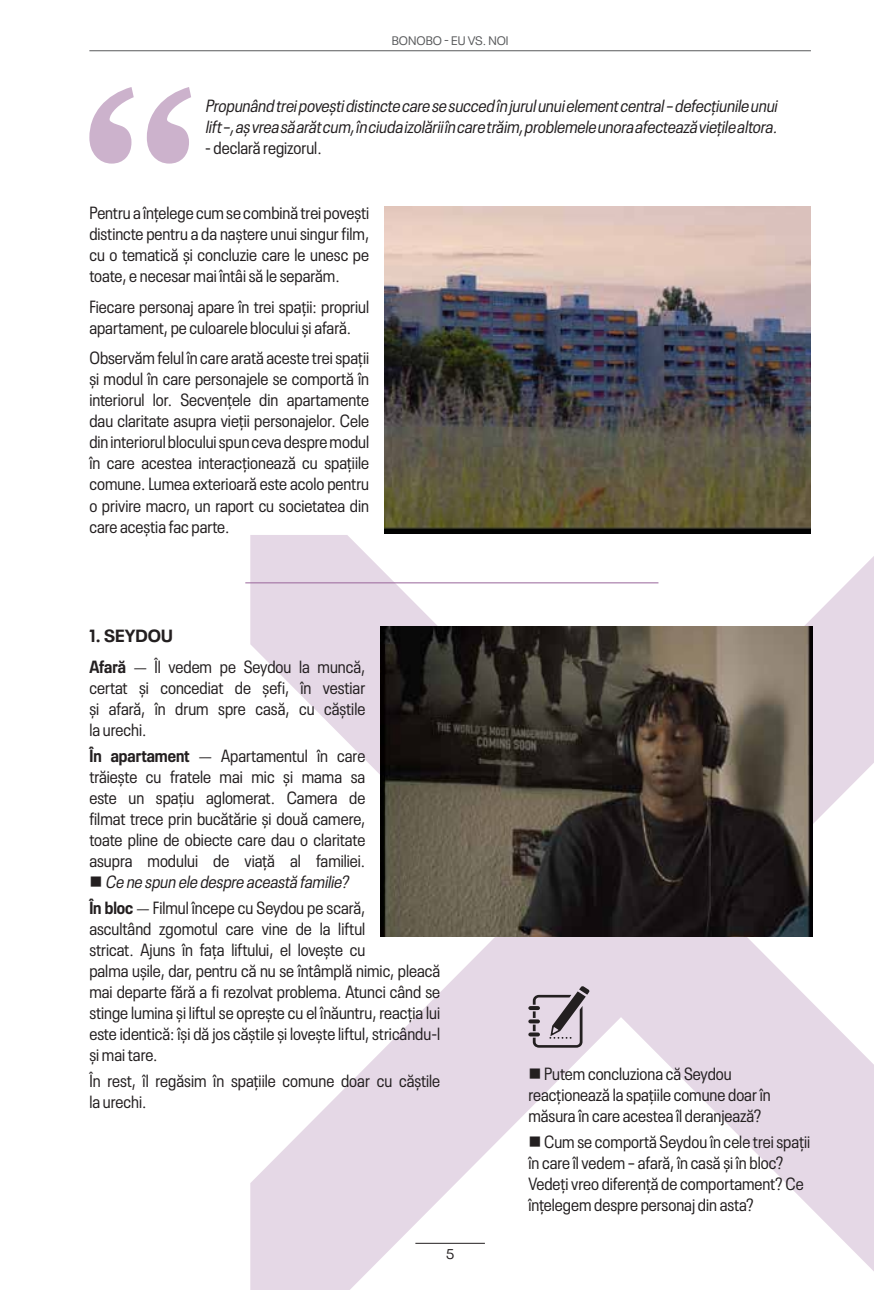
<style>
.page{position:relative;width:874px;height:1290px;background:#fff}
.page>*{position:absolute;margin:0;border:0;box-sizing:border-box;transform-origin:0 0}
.t1{font:condensed 17.5px/21px "Neue Plak";color:#231f20}
.t2{font:italic condensed 17.5px/21px "Neue Plak";color:#231f20}
.t3{font:14px "Neue Plak";color:#231f20}
.t4{font:12.25px "Neue Plak";color:#58595b}
.s1{font-weight:700;font-stretch:normal}
.s2{font-weight:700}
.s3{font-family:"Chaparral Pro";font-stretch:normal}
.s4{font-weight:700;font-style:normal}
.s5{font-family:"Chaparral Pro";font-style:normal;font-stretch:normal}
.s6{font-style:normal}
</style>
<div class="page">
<hr style="left:89px;top:50px;width:721px;height:1px;background:#58595b">
<svg style="left:250px;top:535px;width:623px;height:755px"></svg>
<svg style="left:89px;top:87px;width:102px;height:77px"></svg>
<img style="left:384px;top:207px;width:426px;height:326px">
<img style="left:380px;top:626px;width:432px;height:310px">
<hr style="left:245px;top:582px;width:413px;height:1px;background:#99659a">
<svg style="left:528px;top:986px;width:61px;height:62px;background:#b0a6b0"></svg>
<p class="t4" style="left:391px;top:32px;width:118px">BONOBO - EU VS. NOI</p>
<p class="t2" style="left:205px;top:94px;width:577px">Propunând treipoveștidistincte care se succed în jurulunuielementcentral–defecțiunile unui lift–,așvrea să arătcum,în ciuda izolăriiîn care trăim,problemele unora afectează viețile altora.</p>
<p class="t1" style="left:205px;top:136px;width:118px">- declară regizorul.</p>
<p class="t1" style="left:89px;top:200px;width:281px;text-align:justify">Pentru a înțelege cum se combină trei povești distincte pentru a da naștere unui singur film, cu o tematică și concluzie care le unesc pe toate, e necesar mai întâi să le separăm.</p>
<p class="t1" style="left:89px;top:294px;width:281px">Fiecare personaj apare în trei spații: propriul apartament, pe culoarele blocului și afară.</p>
<p class="t1" style="left:89px;top:346px;width:281px;text-align:justify">Observăm felul în care arată aceste trei spații și modul în care personajele se comportă în interiorul lor. Secvențele din apartamente dau claritate asupra vieții personajelor. Cele din interiorul blocului spun ceva despre modul în care acestea interacționează cu spațiile comune. Lumea exterioară este acolo pentru o privire macro, un raport cu societatea din care aceștia fac parte.</p>
<p class="t1" style="left:89px;top:619px;width:277px;line-height:31px"><span class="s1">1. SEYDOU<br></span><span class="s2">Afară</span> <span class="s3">-</span> Îl vedem pe Seydou la muncă,</p>
<p class="t1" style="left:89px;top:676px;width:277px;text-align:justify">certat și concediat de șefi, în vestiar și afară, în drum spre casă, cu căștile la urechi.</p>
<p class="t1" style="left:89px;top:744px;width:277px;text-align:justify"><span class="s2">În apartament</span> <span class="s3">-</span> Apartamentul în care trăiește cu fratele mai mic și mama sa este un spațiu aglomerat. Camera de filmat trece prin bucătărie și două camere, toate pline de obiecte care dau o claritate asupra modului de viață al familiei.</p>
<p class="t2" style="left:89px;top:867px;width:277px;line-height:25.9px">■ Ce ne spun ele despre această familie?<br><span class="s4">În bloc</span> <span class="s5">-</span> <span class="s6">Filmul începe cu Seydou pe scară,</span></p>
<p class="t1" style="left:89px;top:916px;width:352px">ascultând zgomotul care vine de la liftul<br>stricat. Ajuns în fața liftului, el lovește cu<br>palma ușile, dar, pentru că nu se întâmplă nimic, pleacă mai departe fără a fi rezolvat problema. Atunci când se stinge lumina și liftul se oprește cu el înăuntru, reacția lui este identică: își dă jos căștile și lovește liftul, stricându-l și mai tare.</p>
<p class="t1" style="left:89px;top:1068px;width:352px">În rest, îl regăsim în spațiile comune doar cu căștile la urechi.</p>
<p class="t1" style="left:528px;top:1061px;width:244px">■ Putem concluziona că Seydou reacționează la spațiile comune doar în măsura în care acestea îl deranjează?</p>
<p class="t1" style="left:528px;top:1129px;width:283px">■ Cum se comportă Seydou în cele trei spații în care îl vedem – afară, în casă și în bloc?<br>Vedeți vreo diferență de comportament? Ce înțelegem despre personaj din asta?</p>
<p class="t3" style="left:446px;top:1243px;width:10px">5</p>
</div>
